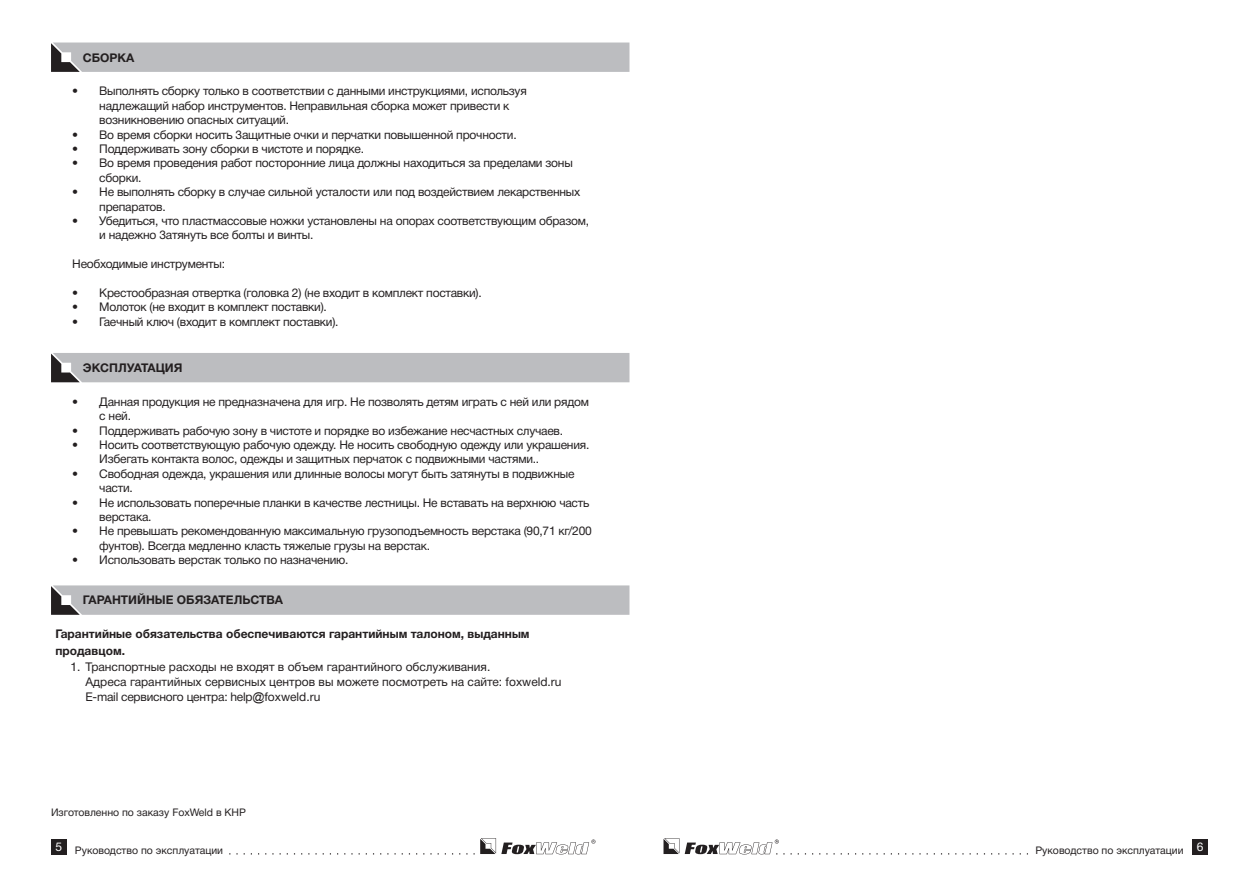
<style>
.page{position:relative;width:1259px;height:893px;background:#fff}
.page>*{position:absolute;margin:0;border:0;box-sizing:border-box;transform-origin:0 0}
.t1{font:12px/14.4px "Helvetica Neue Cyr";letter-spacing:-.02em;color:#231f20}
.t2{font:12px/15px "Helvetica Neue Cyr";color:#231f20}
.t3{font:700 12px/16.5px "Helvetica Neue Cyr";color:#231f20}
.t4{font:12px "Helvetica Neue Cyr";color:#fff}
.t5{font:10.5px "Helvetica Neue Cyr";color:#231f20}
.s1{font-family:"Arial"}
</style>
<div class="page">
<svg style="left:229px;top:838px;width:366px;height:16px"></svg>
<svg style="left:663px;top:838px;width:365px;height:16px"></svg>
<div style="left:51px;top:839px;width:16px;height:15px;background:#231f20"></div>
<div style="left:1192px;top:839px;width:16px;height:15px;background:#231f20"></div>
<div style="left:51px;top:43px;width:578px;height:29px;background:#bcbdc0"></div>
<div style="left:51px;top:353px;width:578px;height:29px;background:#bcbdc0"></div>
<svg style="left:51px;top:585px;width:578px;height:30px;background:#babbbe"></svg>
<p class="t3" style="left:83px;top:49px;width:53px">СБОРКА</p>
<p class="t1" style="left:99px;top:84px;width:429px;text-indent:-27px">• Выполнять сборку только в соответствии с данными инструкциями, используя надлежащий набор инструментов. Неправильная сборка может привести к возникновению опасных ситуаций.</p>
<p class="t1" style="left:72px;top:127px;width:446px">• Во время сборки носить 3ащитные очки и перчатки повышенной прочности.</p>
<p class="t1" style="left:72px;top:142px;width:293px">• Поддерживать зону сборки в чистоте и порядке.</p>
<p class="t1" style="left:99px;top:156px;width:475px;text-indent:-27px">• Во время проведения работ посторонние лица должны находиться за пределами зоны сборки.</p>
<p class="t1" style="left:99px;top:185px;width:482px;text-indent:-27px">• Не выполнять сборку в случае сильной усталости или под воздействием лекарственных препаратов.</p>
<p class="t1" style="left:99px;top:214px;width:491px;text-indent:-27px">• Убедиться, что пластмассовые ножки установлены на опорах соответствующим образом, и надежно 3атянуть все болты и винты.</p>
<p class="t1" style="left:72px;top:257px;width:154px">Необходимые инструменты:</p>
<p class="t1" style="left:72px;top:286px;width:411px">• Крестообразная отвертка (головка 2) (не входит в комплект поставки).</p>
<p class="t1" style="left:72px;top:300px;width:256px">• Молоток (не входит в комплект поставки).</p>
<p class="t1" style="left:72px;top:314px;width:268px">• Гаечный ключ (входит в комплект поставки).</p>
<p class="t3" style="left:83px;top:360px;width:101px">ЭКСПЛУАТАЦИЯ</p>
<p class="t1" style="left:99px;top:394px;width:491px;text-indent:-27px">• Данная продукция не предназначена для игр. Не позволять детям играть с ней или рядом с ней.</p>
<p class="t1" style="left:72px;top:423px;width:492px">• Поддерживать рабочую зону в чистоте и порядке во избежание несчастных случаев.</p>
<p class="t1" style="left:99px;top:438px;width:491px;text-indent:-27px">• Носить соответствующую рабочую одежду. Не носить свободную одежду или украшения.<br>Избегать контакта волос, одежды и защитных перчаток с подвижными частями..</p>
<p class="t1" style="left:99px;top:466px;width:477px;text-indent:-27px">• Свободная одежда, украшения или длинные волосы могут быть затянуты в подвижные части.</p>
<p class="t1" style="left:99px;top:495px;width:491px;text-indent:-27px">• Не использовать поперечные планки в качестве лестницы. Не вставать на верхнюю часть верстака.</p>
<p class="t1" style="left:99px;top:524px;width:494px;text-indent:-27px">• Не превышать рекомендованную максимальную грузоподъемность верстака (90,71 кг/200 фунтов). Всегда медленно класть тяжелые грузы на верстак.</p>
<p class="t1" style="left:72px;top:553px;width:278px">• Использовать верстак только по назначению.</p>
<p class="t3" style="left:83px;top:592px;width:202px">ГАРАНТИЙНЫЕ ОБЯЗАТЕЛЬСТВА</p>
<p class="t3" style="left:56px;top:626px;width:475px">Гарантийные обязательства обеспечиваются гарантийным талоном, выданным продавцом.</p>
<p class="t2" style="left:86px;top:660px;width:477px;text-indent:-15px">1. Транспортные расходы не входят в объем гарантийного обслуживания.<br>Адреса гарантийных сервисных центров вы можете посмотреть на сайте: foxweld.ru<br>E-mail сервисного центра: help<span class="s1">@</span>foxweld.ru</p>
<p class="t5" style="left:51px;top:807px;width:196px">Изготовленно по заказу FoxWeld в КНР</p>
<p class="t4" style="left:55px;top:840px;width:8px">5</p>
<p class="t4" style="left:1196px;top:840px;width:8px">6</p>
<p class="t5" style="left:75px;top:845px;width:150px">Руководство по эксплуатации</p>
<p class="t5" style="left:1035px;top:845px;width:150px">Руководство по эксплуатации</p>
</div>
